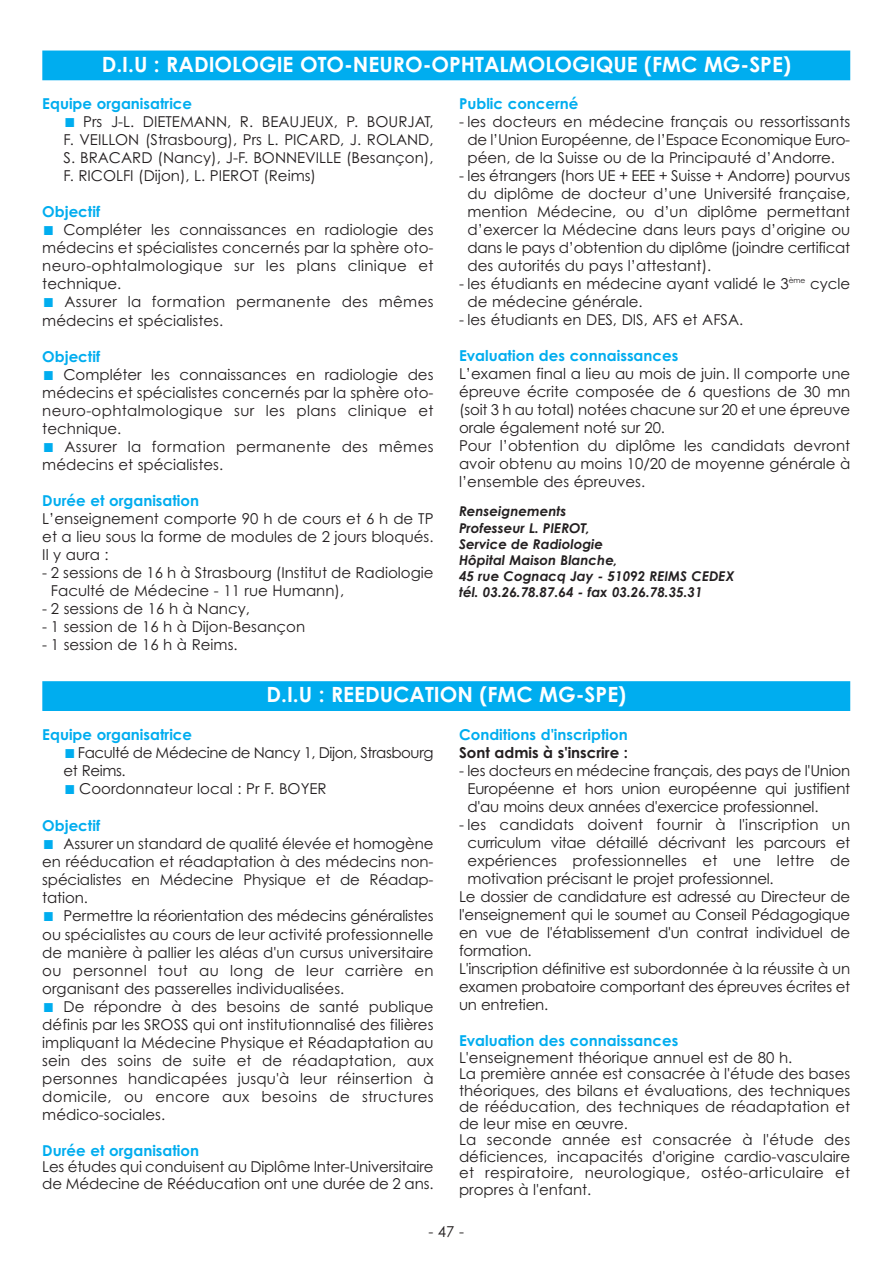
<style>
.page{position:relative;width:893px;height:1263px;background:#fff}
.page>*{position:absolute;margin:0;border:0;box-sizing:border-box;transform-origin:0 0}
.t1{font:700 21px "Century Gothic";color:#fff}
.t2{font:15px/18px "Century Gothic";color:#231f20}
.t3{font:700 15px "Century Gothic";color:#00adef}
.t4{font:15px/18.1px "Century Gothic";letter-spacing:-.03em;color:#231f20}
.t5{font:700 15px "Century Gothic";color:#231f20}
.t6{font:italic 700 13.5px/16.2px "Century Gothic";color:#231f20}
.s1{font-weight:700;color:#00adef}
.s2{font-family:"Scala Sans";font-weight:700;font-size:13.5px;color:#00adef}
</style>
<div class="page">
<div style="left:43px;top:51px;width:806px;height:29px;background:#00adef"></div>
<div style="left:43px;top:682px;width:806px;height:28px;background:#00adef"></div>
<div style="left:42px;top:681px;width:808px;height:30px;border:2px solid #00adef"></div>
<h1 class="t1" style="left:102px;top:56px;width:691px">D.I.U : RADIOLOGIE OTO-NEURO-OPHTALMOLOGIQUE (FMC MG-SPE)</h1>
<p class="t2" style="left:64px;top:96px;width:371px;text-indent:-21px"><span class="s1">Equipe organisatrice<br></span><span class="s2">π</span> Prs J-L. DIETEMANN, R. BEAUJEUX, P. BOURJAT, F. VEILLON (Strasbourg), Prs L. PICARD, J. ROLAND, S. BRACARD (Nancy), J-F. BONNEVILLE (Besançon), F. RICOLFI (Dijon), L. PIEROT (Reims)</p>
<p class="t2" style="left:42px;top:204px;width:393px"><span class="s1">Objectif<br></span><span class="s2">π</span> Compléter les connaissances en radiologie des médecins et spécialistes concernés par la sphère oto&shy;neuro-ophtalmologique sur les plans clinique et technique.<br><span class="s2">π</span> Assurer la formation permanente des mêmes médecins et spécialistes.</p>
<p class="t2" style="left:42px;top:349px;width:393px"><span class="s1">Objectif<br></span><span class="s2">π</span> Compléter les connaissances en radiologie des médecins et spécialistes concernés par la sphère oto&shy;neuro-ophtalmologique sur les plans clinique et technique.<br><span class="s2">π</span> Assurer la formation permanente des mêmes médecins et spécialistes.</p>
<p class="t3" style="left:42px;top:495px;width:158px">Durée et organisation</p>
<p class="t2" style="left:42px;top:511px;width:393px;text-align:justify">L’enseignement comporte 90 h de cours et 6 h de TP et a lieu sous la forme de modules de 2 jours bloqués.<br>Il y aura :</p>
<p class="t2" style="left:51px;top:565px;width:384px;text-indent:-9px">- 2 sessions de 16 h à Strasbourg (Institut de Radiologie<br>Faculté de Médecine - 11 rue Humann),</p>
<p class="t2" style="left:42px;top:601px;width:209px">- 2 sessions de 16 h à Nancy,</p>
<p class="t2" style="left:42px;top:619px;width:264px">- 1 session de 16 h à Dijon-Besançon</p>
<p class="t2" style="left:42px;top:637px;width:197px">- 1 session de 16 h à Reims.</p>
<p class="t3" style="left:459px;top:97px;width:121px">Public concerné</p>
<p class="t2" style="left:459px;top:114px;width:393px;text-align:center">- les docteurs en médecine français ou ressortissants de l’Union Européenne, de l’Espace Economique Euro&shy;péen, de la Suisse ou de la Principauté d’Andorre.</p>
<p class="t2" style="left:468px;top:168px;width:384px;text-align:justify;text-indent:-9px">- les étrangers (hors UE + EEE + Suisse + Andorre) pourvus du diplôme de docteur d’une Université française, mention Médecine, ou d’un diplôme permettant d’exercer la Médecine dans leurs pays d’origine ou dans le pays d’obtention du diplôme (joindre certificat des autorités du pays l’attestant).</p>
<p class="t2" style="left:468px;top:276px;width:384px;text-indent:-9px">- les étudiants en médecine ayant validé le 3<sup>ème</sup> cycle de médecine générale.</p>
<p class="t2" style="left:459px;top:312px;width:286px">- les étudiants en DES, DIS, AFS et AFSA.</p>
<p class="t3" style="left:459px;top:349px;width:221px">Evaluation des connaissances</p>
<p class="t2" style="left:459px;top:366px;width:393px">L’examen final a lieu au mois de juin. Il comporte une épreuve écrite composée de 6 questions de 30 mn (soit 3 h au total) notées chacune sur 20 et une épreuve orale également noté sur 20.<br>Pour l’obtention du diplôme les candidats devront avoir obtenu au moins 10/20 de moyenne générale à l’ensemble des épreuves.</p>
<p class="t6" style="left:459px;top:505px;width:277px">Renseignements<br>Professeur L. PIEROT,<br>Service de Radiologie<br>Hôpital Maison Blanche,<br>45 rue Cognacq Jay - 51092 REIMS CEDEX tél. 03.26.78.87.64 - fax 03.26.78.35.31</p>
<h1 class="t1" style="left:266px;top:687px;width:361px">D.I.U : REEDUCATION (FMC MG-SPE)</h1>
<p class="t4" style="left:64px;top:727px;width:371px;text-indent:-21px"><span class="s1">Equipe organisatrice<br></span><span class="s2">π</span>Faculté de Médecine de Nancy 1, Dijon, Strasbourg et Reims.<br><span class="s2">π</span> Coordonnateur local : Pr F. BOYER</p>
<p class="t2" style="left:42px;top:818px;width:393px"><span class="s1">Objectif<br></span><span class="s2">π</span> Assurer un standard de qualité élevée et homogène en rééducation et réadaptation à des médecins non&shy;spécialistes en Médecine Physique et de Réadap&shy;tation.<br><span class="s2">π</span> Permettre la réorientation des médecins généralistes ou spécialistes au cours de leur activité professionnelle de manière à pallier les aléas d'un cursus universitaire ou personnel tout au long de leur carrière en organisant des passerelles individualisées.<br><span class="s2">π</span> De répondre à des besoins de santé publique définis par les SROSS qui ont institutionnalisé des filières impliquant la Médecine Physique et Réadaptation au sein des soins de suite et de réadaptation, aux personnes handicapées jusqu'à leur réinsertion à domicile, ou encore aux besoins de structures médico-sociales.</p>
<p class="t3" style="left:42px;top:1145px;width:158px">Durée et organisation</p>
<p class="t2" style="left:42px;top:1160px;width:393px;line-height:16.5px">Les études qui conduisent au Diplôme Inter-Universitaire de Médecine de Rééducation ont une durée de 2 ans.</p>
<p class="t3" style="left:459px;top:729px;width:170px">Conditions d'inscription</p>
<p class="t5" style="left:459px;top:747px;width:171px">Sont admis à s'inscrire :</p>
<p class="t2" style="left:468px;top:763px;width:384px;text-align:justify;text-indent:-9px">- les docteurs en médecine français, des pays de l'Union Européenne et hors union européenne qui justifient d'au moins deux années d'exercice professionnel.</p>
<p class="t2" style="left:459px;top:817px;width:393px">- les candidats doivent fournir à l'inscription un</p>
<p class="t2" style="left:468px;top:835px;width:384px">curriculum vitae détaillé décrivant les parcours et</p>
<p class="t2" style="left:468px;top:853px;width:384px">expériences professionnelles et une lettre de</p>
<p class="t2" style="left:468px;top:871px;width:308px">motivation précisant le projet professionnel.</p>
<p class="t2" style="left:459px;top:889px;width:393px">Le dossier de candidature est adressé au Directeur de</p>
<p class="t2" style="left:459px;top:907px;width:393px">l'enseignement qui le soumet au Conseil Pédagogique</p>
<p class="t2" style="left:459px;top:925px;width:393px">en vue de l'établissement d'un contrat individuel de</p>
<p class="t2" style="left:459px;top:943px;width:74px">formation.</p>
<p class="t2" style="left:459px;top:961px;width:393px">L'inscription définitive est subordonnée à la réussite à un</p>
<p class="t2" style="left:459px;top:979px;width:393px">examen probatoire comportant des épreuves écrites et</p>
<p class="t2" style="left:459px;top:997px;width:91px">un entretien.</p>
<p class="t3" style="left:459px;top:1035px;width:221px">Evaluation des connaissances</p>
<p class="t2" style="left:459px;top:1050px;width:393px;line-height:16.5px">L'enseignement théorique annuel est de 80 h.<br>La première année est consacrée à l'étude des bases théoriques, des bilans et évaluations, des techniques de rééducation, des techniques de réadaptation et de leur mise en œuvre.<br>La seconde année est consacrée à l'étude des déficiences, incapacités d'origine cardio-vasculaire et respiratoire, neurologique, ostéo-articulaire et propres à l'enfant.</p>
<p class="t2" style="left:428px;top:1224px;width:37px">- 47 -</p>
</div>
